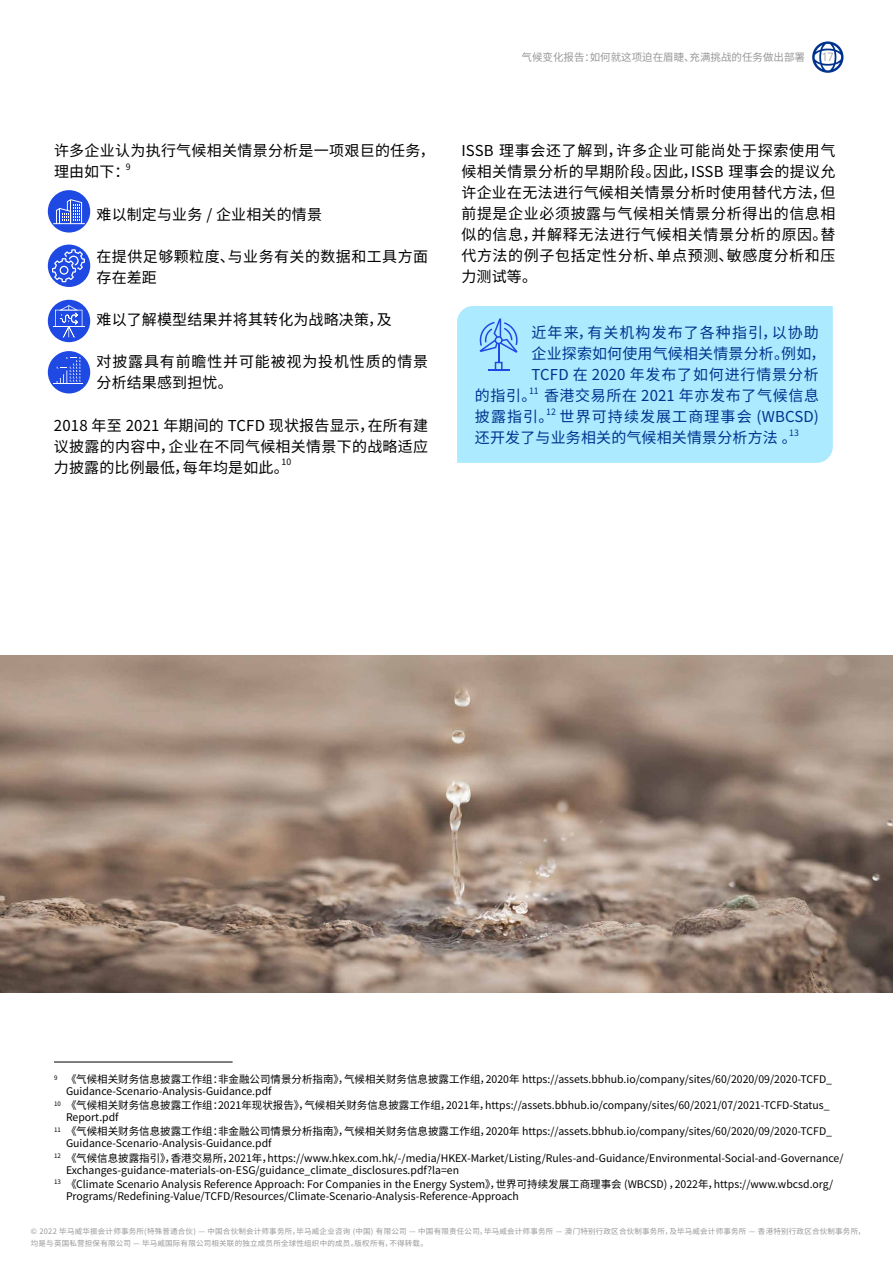
<style>
.page{position:relative;width:893px;height:1263px;background:#fff}
.page>*{position:absolute;margin:0;border:0;box-sizing:border-box;transform-origin:0 0}
.t1{font:15px/21px "Noto Sans CJ Ksc";letter-spacing:.02em;color:#000}
.t2{font:15px/21px "Noto Sans CJ Ksc";letter-spacing:.04em;color:#00338d;text-align:right}
.t3{font:15px "Noto Sans CJ Ksc";letter-spacing:.01em;color:#00338d}
.t4{font:15px/21px "Noto Sans CJ Ksc";letter-spacing:.055em;color:#000}
.t5{font:15px "Noto Sans CJ Ksc";letter-spacing:.07em;color:#00338d}
.t6{font:300 12px "Univers LT Std";color:#989898}
.t7{font:10.5px/12px "Noto Sans CJ Ksc";color:#000}
.t8{font:10.5px "Noto Sans CJ Ksc";color:#989898}
.t9{font:8.7px "Noto Sans CJ Ksc";color:#00338d}
.t10{font:8.7px "Noto Sans CJ Ksc";color:#000}
.t11{font:7.5px/12px "Noto Sans CJ Ksc";letter-spacing:.03em;color:#989898}
</style>
<div class="page">
<img style="left:0;top:656px;width:893px;height:336px">
<hr style="left:54px;top:1062px;width:179px;height:1px;background:#000">
<div style="left:457px;top:306px;width:376px;height:157px;background:#aceaff"></div>
<svg style="left:479px;top:318px;width:39px;height:53px;background:#8dc7f8"></svg>
<div style="left:48px;top:190px;width:42px;height:43px;background:#1e49e2;border-radius:50%"></div>
<div style="left:48px;top:300px;width:42px;height:42px;background:#1e49e2;border-radius:50%"></div>
<div style="left:48px;top:351px;width:42px;height:42px;background:#1e49e2;border-radius:50%"></div>
<hr style="left:53px;top:223px;width:32px;height:1px;background:#fff">
<svg style="left:56px;top:199px;width:26px;height:25px"></svg>
<div style="left:48px;top:245px;width:42px;height:42px;background:#1e49e2;border-radius:50%"></div>
<svg style="left:52px;top:249px;width:33px;height:33px"></svg>
<hr style="left:53px;top:326px;width:32px;height:1px;background:#fff">
<svg style="left:55px;top:305px;width:27px;height:32px"></svg>
<svg style="left:54px;top:357px;width:29px;height:27px"></svg>
<svg style="left:812px;top:41px;width:31px;height:32px"></svg>
<h1 class="t1" style="left:54px;top:141px;width:382px">许多企业认为执行气候相关情景分析是一项艰巨的任务，理由如下：</h1>
<p class="t10" style="left:126px;top:162px;width:6px">9</p>
<h1 class="t1" style="left:97px;top:204px;width:227px">难以制定与业务 / 企业相关的情景</h1>
<h1 class="t1" style="left:97px;top:246px;width:333px">在提供足够颗粒度、与业务有关的数据和工具方面存在差距</h1>
<h1 class="t1" style="left:97px;top:309px;width:297px">难以了解模型结果并将其转化为战略决策，及</h1>
<h1 class="t4" style="left:97px;top:352px;width:333px">对披露具有前瞻性并可能被视为投机性质的情景分析结果感到担忧。</h1>
<h1 class="t1" style="left:54px;top:415px;width:376px;text-align:justify">2018 年至 2021 年期间的 TCFD 现状报告显示，在所有建议披露的内容中，企业在不同气候相关情景下的战略适应力披露的比例最低，每年均是如此。</h1>
<p class="t10" style="left:281px;top:457px;width:11px">10</p>
<p class="t8" style="left:521px;top:52px;width:285px">气候变化报告：如何就这项迫在眉睫、充满挑战的任务做出部署</p>
<p class="t6" style="left:821px;top:50px;width:14px">17</p>
<h1 class="t1" style="left:461px;top:141px;width:376px;text-align:justify">ISSB 理事会还了解到，许多企业可能尚处于探索使用气候相关情景分析的早期阶段。因此，ISSB 理事会的提议允许企业在无法进行气候相关情景分析时使用替代方法，但前提是企业必须披露与气候相关情景分析得出的信息相似的信息，并解释无法进行气候相关情景分析的原因。替代方法的例子包括定性分析、单点预测、敏感度分析和压力测试等。</h1>
<h1 class="t5" style="left:531px;top:324px;width:289px">近年来，有关机构发布了各种指引，以协助</h1>
<h1 class="t3" style="left:531px;top:345px;width:295px">企业探索如何使用气候相关情景分析。例如，</h1>
<h1 class="t2" style="left:531px;top:364px;width:289px">TCFD 在 2020 年发布了如何进行情景分析</h1>
<h1 class="t2" style="left:475px;top:385px;width:63px">的指引。</h1>
<p class="t9" style="left:529px;top:385px;width:11px">11</p>
<h1 class="t2" style="left:475px;top:385px;width:346px">香港交易所在 2021 年亦发布了气候信息<br>披露指引。世界可持续发展工商理事会 (WBCSD)</h1>
<p class="t9" style="left:546px;top:406px;width:11px">12</p>
<h1 class="t3" style="left:475px;top:429px;width:323px">还开发了与业务相关的气候相关情景分析方法。</h1>
<p class="t9" style="left:789px;top:427px;width:11px">13</p>
<p class="t7" style="left:66px;top:1073px;width:768px;text-indent:-12px"><sup>9</sup> 《气候相关财务信息披露工作组：非金融公司情景分析指南》，气候相关财务信息披露工作组，2020年 https://assets.bbhub.io/company/sites/60/2020/09/2020-TCFD_<br>Guidance-Scenario-Analysis-Guidance.pdf</p>
<p class="t7" style="left:66px;top:1100px;width:765px;text-indent:-12px"><sup>10</sup> 《气候相关财务信息披露工作组：2021年现状报告》，气候相关财务信息披露工作组，2021年，https://assets.bbhub.io/company/sites/60/2021/07/2021-TCFD-Status_<br>Report.pdf</p>
<p class="t7" style="left:66px;top:1126px;width:768px;text-indent:-12px"><sup>11</sup> 《气候相关财务信息披露工作组：非金融公司情景分析指南》，气候相关财务信息披露工作组，2020年 https://assets.bbhub.io/company/sites/60/2020/09/2020-TCFD_<br>Guidance-Scenario-Analysis-Guidance.pdf</p>
<p class="t7" style="left:66px;top:1152px;width:779px;text-indent:-12px"><sup>12</sup> 《气候信息披露指引》，香港交易所，2021年，https://www.hkex.com.hk/-/media/HKEX-Market/Listing/Rules-and-Guidance/Environmental-Social-and-Governance/<br>Exchanges-guidance-materials-on-ESG/guidance_climate_disclosures.pdf?la=en</p>
<p class="t7" style="left:66px;top:1178px;width:769px;text-indent:-12px"><sup>13</sup> 《Climate Scenario Analysis Reference Approach: For Companies in the Energy System》，世界可持续发展工商理事会 (WBCSD) ，2022年，https://www.wbcsd.org/<br>Programs/Redefining-Value/TCFD/Resources/Climate-Scenario-Analysis-Reference-Approach</p>
<p class="t11" style="left:31px;top:1225px;width:836px">© 2022 毕马威华振会计师事务所(特殊普通合伙) — 中国合伙制会计师事务所，毕马威企业咨询 (中国) 有限公司 — 中国有限责任公司，毕马威会计师事务所 — 澳门特别行政区合伙制事务所，及毕马威会计师事务所 — 香港特别行政区合伙制事务所，均是与英国私营担保有限公司 — 毕马威国际有限公司相关联的独立成员所全球性组织中的成员。版权所有，不得转载。</p>
</div>
